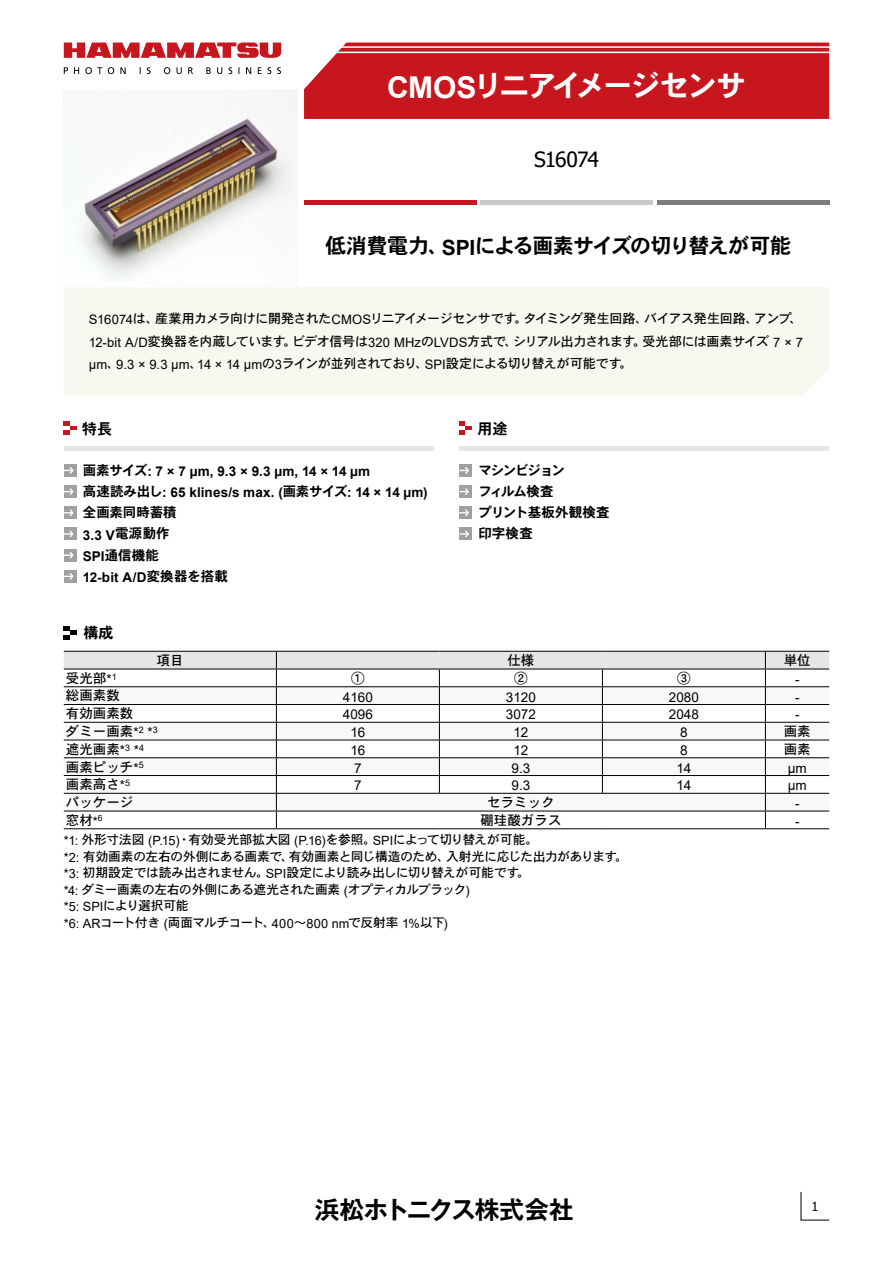
<style>
.page{position:relative;width:893px;height:1263px;background:#fff}
.page>*{position:absolute;margin:0;border:0;box-sizing:border-box;transform-origin:0 0}
.t1{font:30px "DFHS Gothic W7 WINP RKSJ H";letter-spacing:-.09em;color:#fff}
.t2{font:700 24.6px "Gothic MB101 Pro De";letter-spacing:-.025em;color:#000}
.t3{font:21px "DFHS Gothic W7 WINP RKSJ H";letter-spacing:-.03em;color:#000}
.t4{font:21px "Tahoma";letter-spacing:-.05em;color:#000}
.t5{font:15px "DFHS Gothic W7 WINP RKSJ H";color:#000}
.t6{font:700 13.5px/21.1px "Arial";letter-spacing:.01em;color:#000}
.t7{font:13.5px "DFHS Gothic W5 WINP RKSJ H";color:#000}
.t8{font:13.5px "Arial";color:#000}
.t9{font:13.5px/21.1px "DFHS Gothic W7 WINP RKSJ H";letter-spacing:-.06em;color:#000}
.t10{font:13.5px "DFHS Gothic W7 WINP RKSJ H";letter-spacing:-.01em;color:#000}
.t11{font:13.05px/22.5px "DFHS Gothic W5 WINP RKSJ H";letter-spacing:-.04em;color:#000;text-align:justify}
.t12{font:12.75px/16.5px "DFHS Gothic W5 WINP RKSJ H";letter-spacing:-.035em;color:#000}
.t13{font:12.75px "Tahoma";color:#000}
.s1{font-family:"Arial";font-weight:700}
.s2{font-family:"Arial"}
.s3{font-family:"DFHS Gothic W7 WINP RKSJ H";font-weight:400}
.s4{font-family:"Arial";font-size:12.75px}
</style>
<div class="page">
<div style="left:304px;top:43px;width:525px;height:76px;background:#c8161e"></div>
<div style="left:304px;top:200px;width:172px;height:5px;background:#c8161e"></div>
<div style="left:480px;top:200px;width:173px;height:5px;background:#c9caca"></div>
<div style="left:657px;top:200px;width:172px;height:5px;background:#7d7d7d"></div>
<hr style="left:304px;top:46px;width:525px;height:2px;background:#fff">
<hr style="left:304px;top:52px;width:525px;height:1px;background:#fff">
<svg style="left:64px;top:43px;width:217px;height:15px"></svg>
<svg style="left:64px;top:67px;width:217px;height:7px"></svg>
<img style="left:79px;top:89px;width:219px;height:190px">
<svg style="left:800px;top:1191px;width:30px;height:30px"></svg>
<div style="left:64px;top:287px;width:765px;height:108px;background:#f8f7f0"></div>
<svg style="left:64px;top:626px;width:13px;height:13px"></svg>
<hr style="left:64px;top:828px;width:212px;height:1px;background:#000">
<hr style="left:276px;top:828px;width:163px;height:1px;background:#000">
<hr style="left:439px;top:828px;width:163px;height:1px;background:#000">
<hr style="left:602px;top:828px;width:163px;height:1px;background:#000">
<hr style="left:765px;top:828px;width:64px;height:1px;background:#000">
<svg style="left:64px;top:651px;width:765px;height:177px"></svg>
<hr style="left:64px;top:811px;width:212px;height:1px;background:#000">
<hr style="left:276px;top:811px;width:163px;height:1px;background:#000">
<hr style="left:439px;top:811px;width:163px;height:1px;background:#000">
<hr style="left:602px;top:811px;width:163px;height:1px;background:#000">
<hr style="left:765px;top:811px;width:64px;height:1px;background:#000">
<svg style="left:64px;top:422px;width:13px;height:12px"></svg>
<div style="left:64px;top:446px;width:370px;height:5px;background:#e6e6e6"></div>
<div style="left:64px;top:464px;width:13px;height:13px;background:#9fa0a0"></div>
<svg style="left:64px;top:467px;width:10px;height:7px"></svg>
<div style="left:64px;top:485px;width:13px;height:13px;background:#9fa0a0"></div>
<svg style="left:64px;top:488px;width:10px;height:7px"></svg>
<div style="left:64px;top:506px;width:13px;height:13px;background:#9fa0a0"></div>
<svg style="left:64px;top:509px;width:10px;height:7px"></svg>
<div style="left:64px;top:528px;width:13px;height:12px;background:#9fa0a0"></div>
<svg style="left:64px;top:530px;width:10px;height:8px"></svg>
<div style="left:64px;top:549px;width:13px;height:12px;background:#9fa0a0"></div>
<svg style="left:64px;top:551px;width:10px;height:8px"></svg>
<div style="left:64px;top:570px;width:13px;height:13px;background:#9fa0a0"></div>
<svg style="left:64px;top:573px;width:10px;height:7px"></svg>
<div style="left:459px;top:464px;width:13px;height:13px;background:#9fa0a0"></div>
<svg style="left:459px;top:467px;width:10px;height:7px"></svg>
<div style="left:459px;top:485px;width:13px;height:13px;background:#9fa0a0"></div>
<svg style="left:459px;top:488px;width:10px;height:7px"></svg>
<div style="left:459px;top:506px;width:13px;height:13px;background:#9fa0a0"></div>
<svg style="left:459px;top:509px;width:10px;height:7px"></svg>
<div style="left:459px;top:528px;width:13px;height:12px;background:#9fa0a0"></div>
<svg style="left:459px;top:530px;width:10px;height:8px"></svg>
<svg style="left:459px;top:422px;width:13px;height:12px"></svg>
<div style="left:459px;top:446px;width:370px;height:5px;background:#e6e6e6"></div>
<h1 class="t1" style="left:387px;top:70px;width:360px"><span class="s1">CMOS</span>リニアイメージセンサ</h1>
<h3 class="t4" style="left:534px;top:145px;width:66px">S16074</h3>
<h3 class="t3" style="left:325px;top:235px;width:467px">低消費電力、<span class="s1">SPI</span>による画素サイズの切り替えが可能</h3>
<p class="t11" style="left:89px;top:307px;width:716px"><span class="s2">S16074</span>は、産業用カメラ向けに開発された<span class="s2">CMOS</span>リニアイメージセンサです。タイミング発生回路、バイアス発生回路、アンプ、<span class="s2">12-bit A/D</span>変換器を内蔵しています。ビデオ信号は<span class="s2">320 MHz</span>の<span class="s2">LVDS</span>方式で、シリアル出力されます。受光部には画素サイズ <span class="s2">7 × 7 µm</span>、<span class="s2">9.3 × 9.3 µm</span>、<span class="s2">14 × 14 µm</span>の<span class="s2">3</span>ラインが並列されており、<span class="s2">SPI</span>設定による切り替えが可能です。</p>
<p class="t5" style="left:82px;top:421px;width:31px">特長</p>
<p class="t6" style="left:83px;top:461px;width:346px"><span class="s3">画素サイズ</span>: 7 × 7 µm, 9.3 × 9.3 µm, 14 × 14 µm<br><span class="s3">高速読み出し</span>: 65 klines/s max. (<span class="s3">画素サイズ</span>: 14 × 14 µm)</p>
<p class="t10" style="left:83px;top:506px;width:95px">全画素同時蓄積</p>
<p class="t6" style="left:83px;top:524px;width:88px">3.3 V<span class="s3">電源動作</span></p>
<p class="t10" style="left:83px;top:548px;width:78px"><span class="s1">SPI</span>通信機能</p>
<p class="t6" style="left:83px;top:567px;width:146px">12-bit A/D<span class="s3">変換器を搭載</span></p>
<p class="t5" style="left:83px;top:625px;width:32px">構成</p>
<p class="t5" style="left:477px;top:421px;width:31px">用途</p>
<p class="t9" style="left:478px;top:459px;width:133px">マシンビジョン<br>フィルム検査<br>プリント基板外観検査印字検査</p>
<p class="t7" style="left:157px;top:653px;width:28px">項目</p>
<p class="t7" style="left:507px;top:653px;width:28px">仕様</p>
<p class="t7" style="left:784px;top:653px;width:28px">単位</p>
<p class="t7" style="left:66px;top:671px;width:52px">受光部<span class="s2">*</span><sup>1</sup></p>
<p class="t7" style="left:351px;top:671px;width:15px">①</p>
<p class="t7" style="left:514px;top:671px;width:15px">②</p>
<p class="t7" style="left:677px;top:671px;width:15px">③</p>
<p class="t8" style="left:795px;top:670px;width:6px">-</p>
<p class="t7" style="left:66px;top:689px;width:55px">総画素数</p>
<p class="t8" style="left:343px;top:687px;width:32px">4160</p>
<p class="t8" style="left:506px;top:687px;width:32px">3120</p>
<p class="t8" style="left:669px;top:687px;width:32px">2080</p>
<p class="t8" style="left:795px;top:687px;width:6px">-</p>
<p class="t7" style="left:66px;top:707px;width:69px">有効画素数</p>
<p class="t8" style="left:343px;top:705px;width:32px">4096</p>
<p class="t8" style="left:506px;top:705px;width:32px">3072</p>
<p class="t8" style="left:669px;top:705px;width:32px">2048</p>
<p class="t8" style="left:795px;top:705px;width:6px">-</p>
<p class="t7" style="left:66px;top:724px;width:93px">ダミー画素<span class="s2">*</span><sup>2</sup> <span class="s2">*</span><sup>3</sup></p>
<p class="t8" style="left:350px;top:723px;width:17px">16</p>
<p class="t8" style="left:513px;top:723px;width:17px">12</p>
<p class="t8" style="left:680px;top:723px;width:9px">8</p>
<p class="t7" style="left:784px;top:724px;width:28px">画素</p>
<p class="t7" style="left:66px;top:742px;width:80px">遮光画素<span class="s2">*</span><sup>3</sup> <span class="s2">*</span><sup>4</sup></p>
<p class="t8" style="left:350px;top:741px;width:17px">16</p>
<p class="t8" style="left:513px;top:741px;width:17px">12</p>
<p class="t8" style="left:680px;top:741px;width:9px">8</p>
<p class="t7" style="left:784px;top:742px;width:28px">画素</p>
<p class="t7" style="left:66px;top:760px;width:79px">画素ピッチ<span class="s2">*</span><sup>5</sup></p>
<p class="t8" style="left:354px;top:758px;width:9px">7</p>
<p class="t8" style="left:511px;top:758px;width:20px">9.3</p>
<p class="t8" style="left:676px;top:758px;width:17px">14</p>
<p class="t8" style="left:788px;top:758px;width:21px">µm</p>
<p class="t7" style="left:66px;top:778px;width:66px">画素高さ<span class="s2">*</span><sup>5</sup></p>
<p class="t8" style="left:354px;top:776px;width:9px">7</p>
<p class="t8" style="left:511px;top:776px;width:20px">9.3</p>
<p class="t8" style="left:676px;top:776px;width:17px">14</p>
<p class="t8" style="left:788px;top:776px;width:21px">µm</p>
<p class="t7" style="left:66px;top:795px;width:69px">パッケージ</p>
<p class="t7" style="left:487px;top:795px;width:69px">セラミック</p>
<p class="t8" style="left:795px;top:794px;width:6px">-</p>
<p class="t7" style="left:66px;top:813px;width:38px">窓材<span class="s4">*</span><sup>6</sup></p>
<p class="t7" style="left:480px;top:813px;width:82px">硼珪酸ガラス</p>
<p class="t8" style="left:795px;top:812px;width:6px">-</p>
<p class="t12" style="left:64px;top:831px;width:566px"><span class="s2">*1:</span> 外形寸法図 <span class="s2">(P.15)</span>・有効受光部拡大図 <span class="s2">(P.16)</span>を参照。<span class="s2">SPI</span>によって切り替えが可能。<br><span class="s2">*2:</span> 有効画素の左右の外側にある画素で、有効画素と同じ構造のため、入射光に応じた出力があります。<span class="s2">*3:</span> 初期設定では読み出されません。<span class="s2">SPI</span>設定により読み出しに切り替えが可能です。<br><span class="s2">*4:</span> ダミー画素の左右の外側にある遮光された画素 <span class="s2">(</span>オプティカルブラック<span class="s2">)<br>*5: SPI</span>により選択可能<br><span class="s2">*6: AR</span>コート付き <span class="s2">(</span>両面マルチコート、<span class="s2">400</span>～<span class="s2">800 nm</span>で反射率 <span class="s2">1%</span>以下<span class="s2">)</span></p>
<h2 class="t2" style="left:315px;top:1189px;width:260px">浜松ホトニクス株式会社</h2>
<p class="t13" style="left:811px;top:1197px;width:8px">1</p>
</div>
